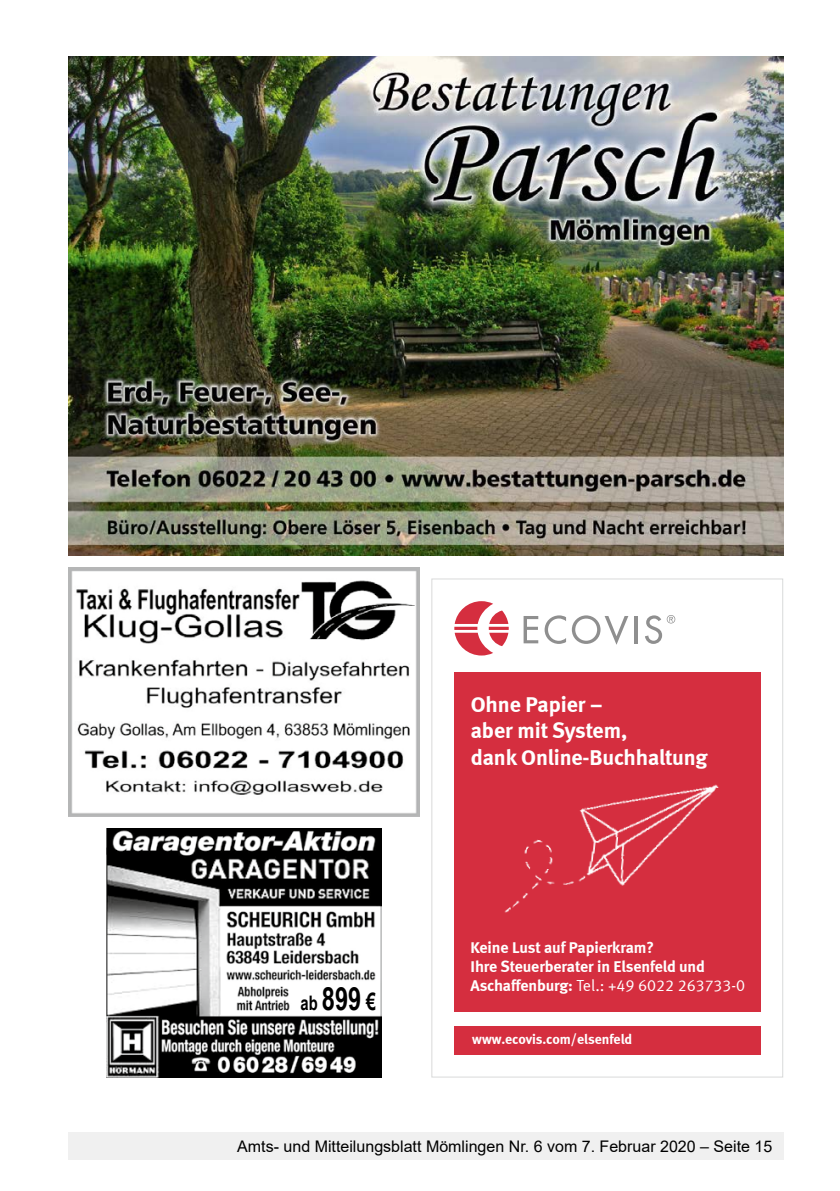
<style>
.page{position:relative;width:840px;height:1191px;background:#fff}
.page>*{position:absolute;margin:0;border:0;box-sizing:border-box;transform-origin:0 0}
.t1{font:700 32px "Arial Narrow";color:#000;scale:.9 1}
.t2{font:22px/26.4px "Meta Bold LF";letter-spacing:-.005em;color:#fff}
.t3{font:16px "Arial";color:#000}
.t4{font:16px/19.2px "Meta Bold LF";letter-spacing:-.005em;color:#fff}
.t5{font:16px "Meta Normal LF";color:#fff}
.t6{font:14px "Meta Bold LF";color:#fff}
.s1{font-size:20px}
.s2{font-size:24px}
.s3{font-family:"Meta Bold LF"}
</style>
<div class="page">
<div style="left:68px;top:1132px;width:714px;height:27px;background:#f0f0f0"></div>
<div style="left:454px;top:672px;width:306px;height:340px;background:#d52e3f"></div>
<svg style="left:454px;top:601px;width:54px;height:54px"></svg>
<svg style="left:523px;top:616px;width:15px;height:27px"></svg>
<svg style="left:544px;top:615px;width:21px;height:29px"></svg>
<svg style="left:571px;top:615px;width:57px;height:30px"></svg>
<hr style="left:634px;top:616px;width:3px;height:27px;background:#8f8f8f">
<svg style="left:645px;top:615px;width:30px;height:29px"></svg>
<div style="left:454px;top:1026px;width:306px;height:28px;background:#d52e3f"></div>
<img style="left:504px;top:784px;width:215px;height:129px">
<img style="left:68px;top:57px;width:714px;height:498px">
<img style="left:106px;top:828px;width:275px;height:249px">
<img style="left:68px;top:567px;width:351px;height:249px">
<h1 class="t1" style="left:300px;top:974px;width:85px"><span class="s1">ab</span> 899 <span class="s2">€</span></h1>
<h2 class="t2" style="left:470px;top:690px;width:238px">Ohne Papier –<br>aber mit System,<br>dank Online-Buchhaltung</h2>
<p class="t4" style="left:470px;top:937px;width:236px">Keine Lust auf Papierkram?<br>Ihre Steuerberater in Elsenfeld und</p>
<p class="t5" style="left:470px;top:976px;width:276px"><span class="s3">Aschaffenburg:</span> Tel.: +49 6022 263733-0</p>
<p class="t6" style="left:472px;top:1031px;width:161px">www.ecovis.com/elsenfeld</p>
<p class="t3" style="left:237px;top:1135px;width:536px">Amts- und Mitteilungsblatt Mömlingen Nr. 6 vom 7. Februar 2020 – Seite 15</p>
</div>
